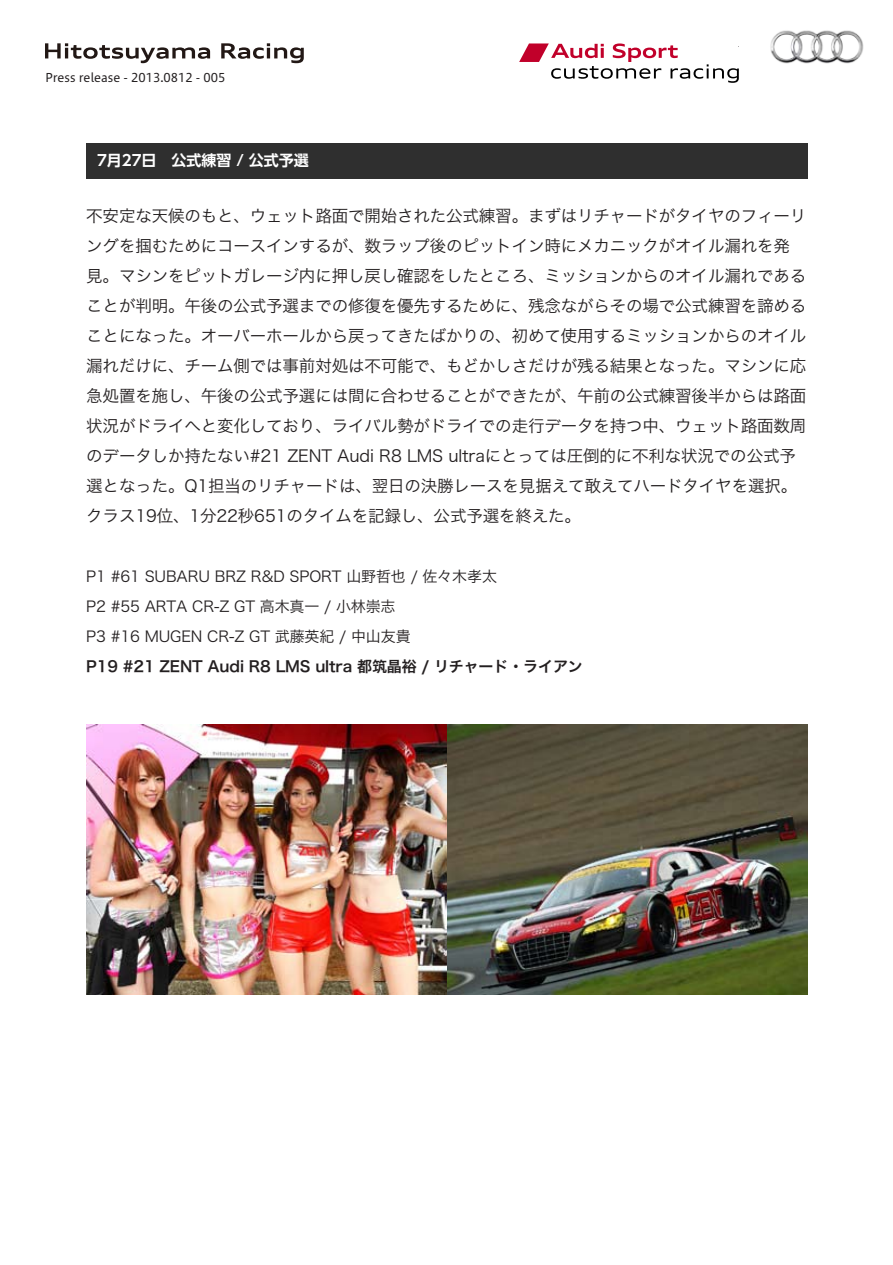
<style>
.page{position:relative;width:893px;height:1265px;background:#fff}
.page>*{position:absolute;margin:0;border:0;box-sizing:border-box;transform-origin:0 0}
.t1{font:16.5px/30px "Hira Kaku Std W3";letter-spacing:-.01em;color:#231f20}
.t2{font:15px/30px "Hira Kaku Std W3";letter-spacing:-.01em;color:#231f20}
.t3{font:700 15px "UD Shin Go Pro De";color:#fff}
.t4{font:12px "Hiragino UD Sans Std W4";color:#231f20}
.s1{font-family:"Hira Kaku Std W6"}
</style>
<div class="page">
<div style="left:86px;top:143px;width:721px;height:35px;background:#2f2f2f"></div>
<svg style="left:45px;top:43px;width:165px;height:20px"></svg>
<svg style="left:221px;top:43px;width:83px;height:20px"></svg>
<img style="left:86px;top:724px;width:721px;height:270px">
<svg style="left:519px;top:43px;width:220px;height:40px"></svg>
<img style="left:770px;top:30px;width:94px;height:34px">
<p class="t4" style="left:45px;top:69px;width:182px">Press release - 2013.0812 - 005</p>
<p class="t3" style="left:97px;top:148px;width:213px">7月27日　公式練習 / 公式予選</p>
<p class="t1" style="left:86px;top:200px;width:721px">不安定な天候のもと、ウェット路面で開始された公式練習。まずはリチャードがタイヤのフィーリングを掴むためにコースインするが、数ラップ後のピットイン時にメカニックがオイル漏れを発見。マシンをピットガレージ内に押し戻し確認をしたところ、ミッションからのオイル漏れであることが判明。午後の公式予選までの修復を優先するために、残念ながらその場で公式練習を諦めることになった。オーバーホールから戻ってきたばかりの、初めて使用するミッションからのオイル漏れだけに、チーム側では事前対処は不可能で、もどかしさだけが残る結果となった。マシンに応急処置を施し、午後の公式予選には間に合わせることができたが、午前の公式練習後半からは路面状況がドライへと変化しており、ライバル勢がドライでの走行データを持つ中、ウェット路面数周のデータしか持たない#21 ZENT Audi R8 LMS ultraにとっては圧倒的に不利な状況での公式予選となった。Q1担当のリチャードは、翌日の決勝レースを見据えて敢えてハードタイヤを選択。クラス19位、1分22秒651のタイムを記録し、公式予選を終えた。</p>
<p class="t2" style="left:86px;top:561px;width:498px">P1 #61 SUBARU BRZ R&amp;D SPORT 山野哲也 / 佐々木孝太<br>P2 #55 ARTA CR-Z GT 高木真一 / 小林崇志<br>P3 #16 MUGEN CR-Z GT 武藤英紀 / 中山友貴<br><span class="s1">P19 #21 ZENT Audi R8 LMS ultra 都筑晶裕 / リチャード・ライアン</span></p>
</div>
